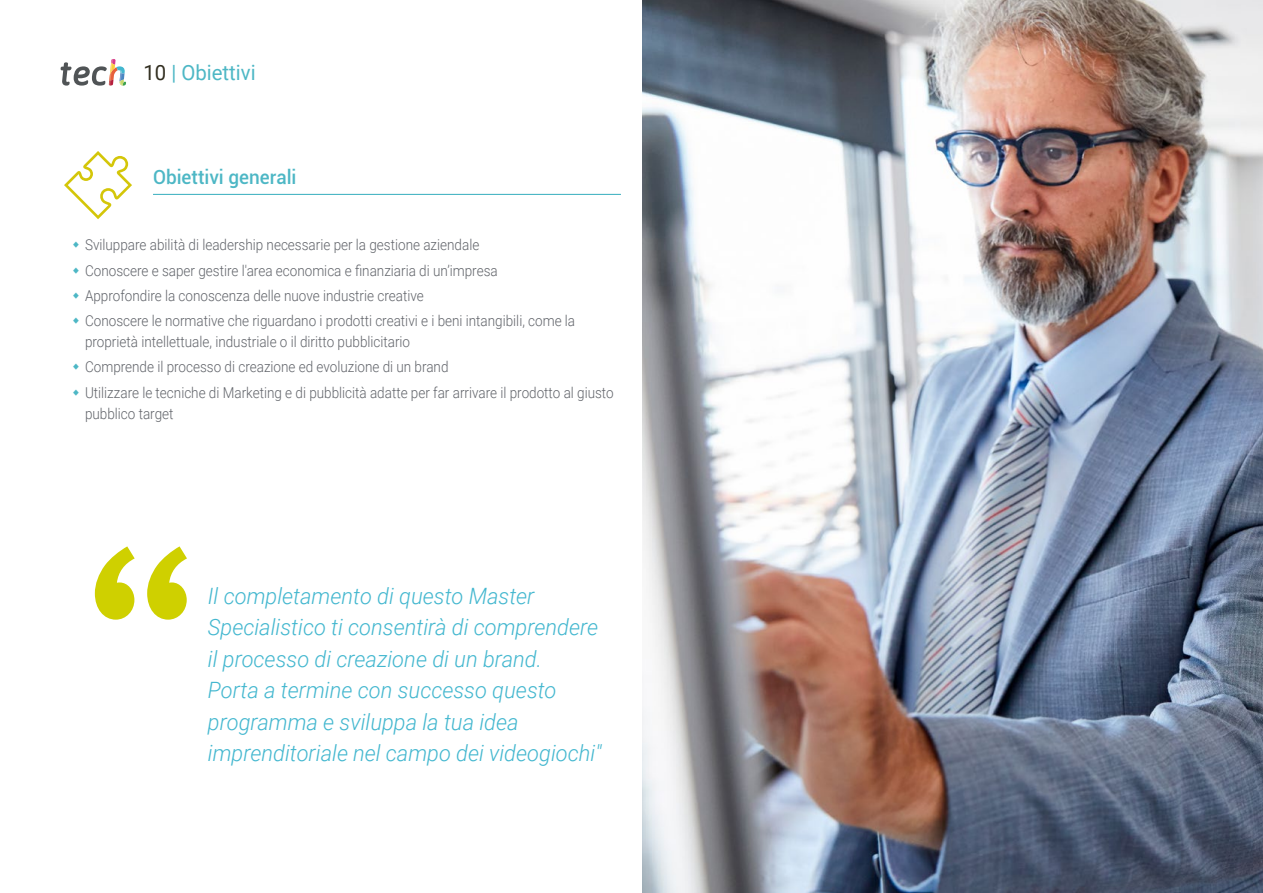
<style>
.page{position:relative;width:1263px;height:893px;background:#fff}
.page>*{position:absolute;margin:0;border:0;box-sizing:border-box;transform-origin:0 0}
.t1{font:italic 300 22.5px/31.5px "Roboto";color:#43b7cf}
.t2{font:21px "Roboto";color:#4db7c5}
.t3{font:500 19.5px "Roboto";color:#4db7c5}
.t4{font:300 15px/25.2px "Roboto";color:#61646a;scale:.9 1}
.s1{color:#312e20}
</style>
<div class="page">
<hr style="left:153px;top:194px;width:468px;height:1px;background:#4db7c5">
<svg style="left:64px;top:151px;width:68px;height:68px"></svg>
<svg style="left:61px;top:59px;width:65px;height:27px"></svg>
<img style="left:642px;top:0;width:621px;height:893px">
<svg style="left:95px;top:546px;width:92px;height:74px"></svg>
<h2 class="t2" style="left:144px;top:57px;width:114px"><span class="s1">10</span> | Obiettivi</h2>
<h3 class="t3" style="left:153px;top:163px;width:145px">Obiettivi generali</h3>
<p class="t4" style="left:85px;top:232px;width:546px">Sviluppare abilità di leadership necessarie per la gestione aziendale<br>Conoscere e saper gestire l'area economica e finanziaria di un’impresa Approfondire la conoscenza delle nuove industrie creative<br>Conoscere le normative che riguardano i prodotti creativi e i beni intangibili, come la</p>
<p class="t4" style="left:85px;top:329px;width:589px">proprietà intellettuale, industriale o il diritto pubblicitario<br>Comprende il processo di creazione ed evoluzione di un brand<br>Utilizzare le tecniche di Marketing e di pubblicità adatte per far arrivare il prodotto al giusto</p>
<p class="t4" style="left:85px;top:400px;width:100px">pubblico target</p>
<h1 class="t1" style="left:208px;top:579px;width:395px">Il completamento di questo Master Specialistico ti consentirà di comprendere il processo di creazione di un brand.<br>Porta a termine con successo questo programma e sviluppa la tua idea imprenditoriale nel campo dei videogiochi"</h1>
</div>
